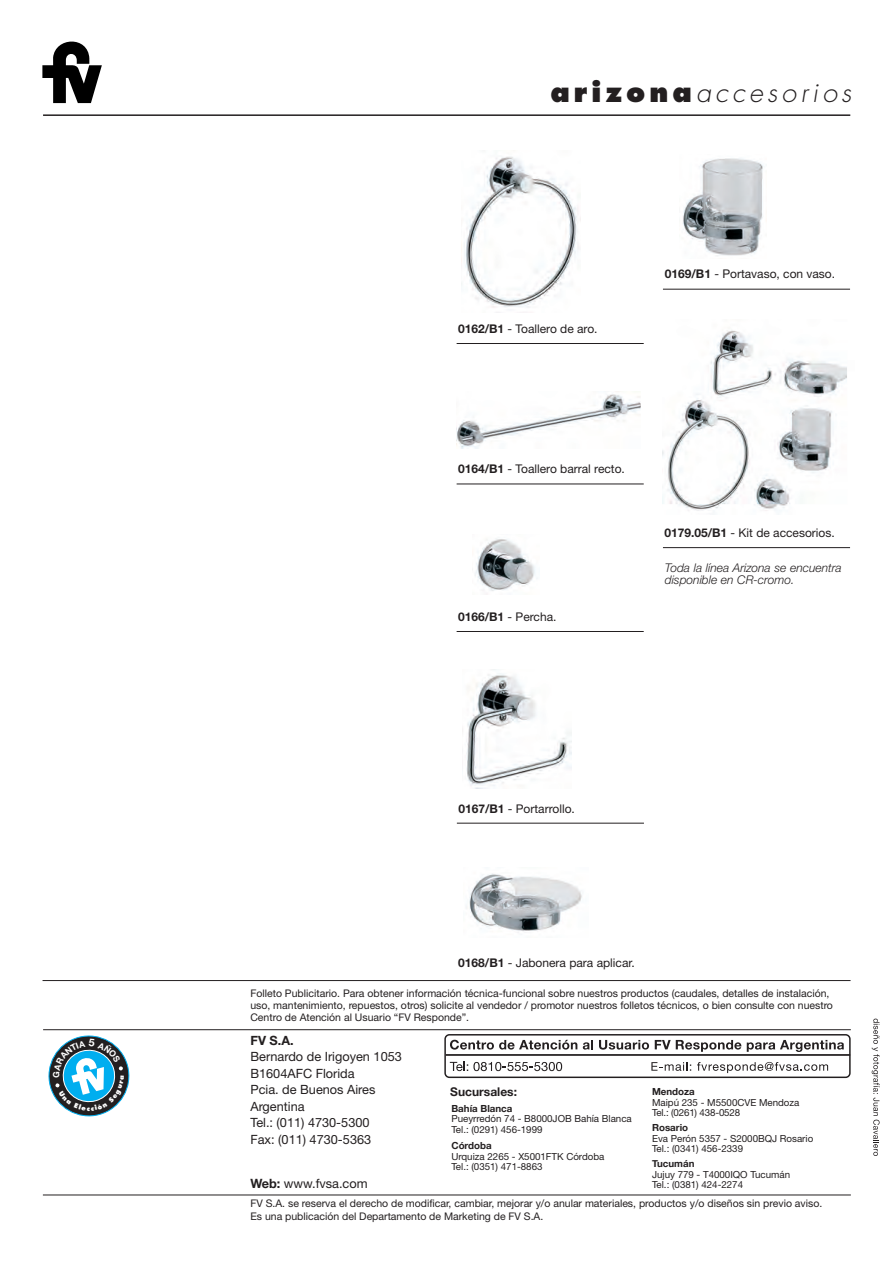
<style>
.page{position:relative;width:893px;height:1263px;background:#fff}
.page>*{position:absolute;margin:0;border:0;box-sizing:border-box;transform-origin:0 0}
.t1{font:italic 300 27px "Futura";letter-spacing:.155em;color:#231f20}
.t2{font:12.75px/16.5px "Helvetica Neue";color:#231f20}
.t3{font:700 12.75px "Helvetica Neue";color:#231f20}
.t4{font:12px "Helvetica Neue";color:#231f20}
.t5{font:italic 300 12px/12px "Helvetica Neue";color:#231f20}
.t6{font:700 12px "Helvetica Neue";color:#231f20}
.t7{font:10.5px/12px "Helvetica Neue";color:#231f20}
.t8{font:9.75px/10.5px "Helvetica Neue";color:#231f20}
.t9{font:700 9.75px "Helvetica Neue";color:#231f20}
.s1{font-weight:800;font-style:normal}
.s2{font-weight:700}
</style>
<div class="page">
<hr style="left:43px;top:980px;width:807px;height:1px;background:#231f20">
<hr style="left:43px;top:1194px;width:808px;height:1px;background:#231f20">
<hr style="left:43px;top:1029px;width:808px;height:1px;background:#231f20">
<svg style="left:450px;top:1040px;width:127px;height:9px"></svg>
<svg style="left:583px;top:1040px;width:10px;height:9px"></svg>
<svg style="left:599px;top:1040px;width:50px;height:9px"></svg>
<svg style="left:655px;top:1040px;width:86px;height:12px"></svg>
<svg style="left:747px;top:1040px;width:97px;height:12px"></svg>
<svg style="left:450px;top:1062px;width:112px;height:9px"></svg>
<svg style="left:651px;top:1062px;width:40px;height:9px"></svg>
<svg style="left:697px;top:1062px;width:131px;height:11px"></svg>
<hr style="left:446px;top:1054px;width:404px;height:2px;background:#231f20">
<div style="left:444px;top:1034px;width:407px;height:44px;border:1px solid #231f20;border-radius:4px"></div>
<hr style="left:43px;top:114px;width:807px;height:2px;background:#231f20">
<svg style="left:42px;top:41px;width:60px;height:62px"></svg>
<img style="left:683px;top:158px;width:80px;height:98px">
<img style="left:464px;top:156px;width:115px;height:152px">
<img style="left:457px;top:391px;width:184px;height:57px">
<img style="left:475px;top:538px;width:61px;height:56px">
<img style="left:466px;top:669px;width:106px;height:120px">
<hr style="left:457px;top:484px;width:187px;height:1px;background:#231f20">
<hr style="left:457px;top:631px;width:187px;height:1px;background:#231f20">
<hr style="left:457px;top:823px;width:187px;height:1px;background:#231f20">
<hr style="left:457px;top:343px;width:187px;height:1px;background:#231f20">
<img style="left:663px;top:330px;width:184px;height:181px">
<hr style="left:663px;top:547px;width:187px;height:1px;background:#231f20">
<hr style="left:663px;top:289px;width:187px;height:1px;background:#231f20">
<img style="left:466px;top:873px;width:116px;height:60px">
<svg style="left:872px;top:1018px;width:8px;height:138px"></svg>
<svg style="left:48px;top:1035px;width:82px;height:82px"></svg>
<h1 class="t1" style="left:550px;top:80px;width:302px"><span class="s1">arizona</span>accesorios</h1>
<p class="t4" style="left:458px;top:324px;width:141px"><span class="s2">0162/B1</span> - Toallero de aro.</p>
<p class="t4" style="left:665px;top:269px;width:172px"><span class="s2">0169/B1</span> - Portavaso, con vaso.</p>
<p class="t4" style="left:458px;top:465px;width:168px"><span class="s2">0164/B1</span> - Toallero barral recto.</p>
<p class="t4" style="left:458px;top:612px;width:100px"><span class="s2">0166/B1</span> - Percha.</p>
<p class="t4" style="left:664px;top:528px;width:172px"><span class="s2">0179.05/B1</span> - Kit de accesorios.</p>
<p class="t5" style="left:665px;top:563px;width:178px">Toda la línea Arizona se encuentra disponible en CR-cromo.</p>
<p class="t4" style="left:458px;top:804px;width:118px"><span class="s2">0167/B1</span> - Portarrollo.</p>
<p class="t4" style="left:458px;top:958px;width:178px"><span class="s2">0168/B1</span> - Jabonera para aplicar.</p>
<p class="t7" style="left:250px;top:988px;width:584px">Folleto Publicitario. Para obtener información técnica-funcional sobre nuestros productos (caudales, detalles de instalación, uso, mantenimiento, repuestos, otros) solicite al vendedor / promotor nuestros folletos técnicos, o bien consulte con nuestro<br>Centro de Atención al Usuario “FV Responde”.</p>
<p class="t3" style="left:250px;top:1036px;width:45px">FV S.A.</p>
<p class="t2" style="left:250px;top:1050px;width:153px">Bernardo de Irigoyen 1053<br>B1604AFC Florida<br>Pcia. de Buenos Aires<br>Argentina<br>Tel.: (011) 4730-5300<br>Fax: (011) 4730-5363</p>
<p class="t2" style="left:250px;top:1176px;width:119px"><span class="s2">Web:</span> www.fvsa.com</p>
<p class="t6" style="left:450px;top:1084px;width:68px">Sucursales:</p>
<p class="t9" style="left:451px;top:1102px;width:63px">Bahía Blanca</p>
<p class="t8" style="left:451px;top:1114px;width:182px">Pueyrredón 74 - B8000JOB Bahía Blanca<br>Tel.: (0291) 456-1999</p>
<p class="t9" style="left:451px;top:1139px;width:42px">Córdoba</p>
<p class="t8" style="left:451px;top:1152px;width:154px">Urquiza 2265 - X5001FTK Córdoba<br>Tel.: (0351) 471-8863</p>
<p class="t9" style="left:652px;top:1086px;width:44px">Mendoza</p>
<p class="t8" style="left:652px;top:1098px;width:149px">Maipú 235 - M5500CVE Mendoza<br>Tel.: (0261) 438-0528</p>
<p class="t9" style="left:652px;top:1122px;width:38px">Rosario</p>
<p class="t8" style="left:652px;top:1134px;width:163px">Eva Perón 5357 - S2000BQJ Rosario<br>Tel.: (0341) 456-2339</p>
<p class="t9" style="left:652px;top:1158px;width:44px">Tucumán</p>
<p class="t8" style="left:652px;top:1170px;width:140px">Jujuy 779 - T4000IQO Tucumán<br>Tel.: (0381) 424-2274</p>
<p class="t7" style="left:250px;top:1198px;width:573px;line-height:12.6px">FV S.A. se reserva el derecho de modificar, cambiar, mejorar y/o anular materiales, productos y/o diseños sin previo aviso.<br>Es una publicación del Departamento de Marketing de FV S.A.</p>
</div>
